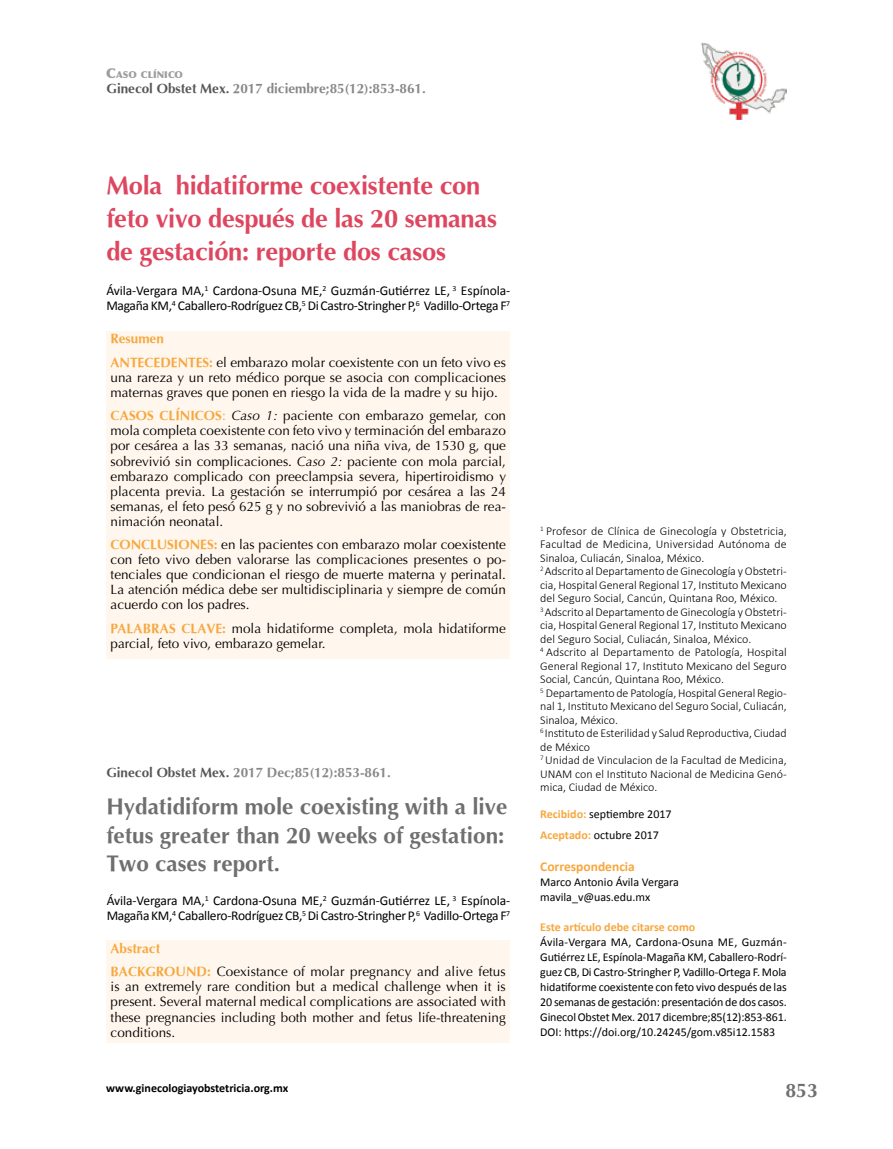
<style>
.page{position:relative;width:893px;height:1149px;background:#fff}
.page>*{position:absolute;margin:0;border:0;box-sizing:border-box;transform-origin:0 0}
.t1{font:700 25.5px/33px "Optima";letter-spacing:-.01em;color:#de465f}
.t2{font:700 22.5px/28.5px "Optima";color:#706f6f}
.t3{font:700 19.5px "Optima";color:#706f6f}
.t4{font:13.5px/15px "Optima";color:#000}
.t5{font:13.5px/15px "Calibri";letter-spacing:-.02em;color:#000}
.t6{font:700 13.5px "Optima";color:#878787}
.t7{font:700 13.5px "Calibri";color:#f7a73e}
.t8{font:300 12px/13.5px "Calibri";color:#000}
.t9{font:12px/15px "Calibri";color:#000}
.t10{font:700 12px "Calibri";color:#000}
.t11{font:700 12px "Calibri";color:#f7a73e}
.t12{font:900 9.45px "Optima";color:#9d9d9c}
.s1{font-size:13.5px}
.s2{color:#575756}
.s3{font-weight:700;color:#f7a73e}
.s4{color:#f7a73e}
.s5{font-style:italic}
</style>
<div class="page">
<img style="left:702px;top:43px;width:85px;height:76px">
<div style="left:106px;top:331px;width:404px;height:327px;background:#fff7ee"></div>
<div style="left:106px;top:940px;width:404px;height:102px;background:#fff7ee"></div>
<p class="t12" style="left:106px;top:69px;width:78px"><span class="s1">C</span>ASO CLÍNICO</p>
<p class="t6" style="left:107px;top:81px;width:321px"><span class="s2">Ginecol Obstet Mex.</span> 2017 diciembre;85(12):853-861.</p>
<h1 class="t1" style="left:106px;top:169px;width:392px">Mola hidatiforme coexistente con feto vivo después de las 20 semanas de gestación: reporte dos casos</h1>
<p class="t5" style="left:106px;top:283px;width:405px">Ávila-Vergara MA,<sup>1</sup> Cardona-Osuna ME,<sup>2</sup> Guzmán-Gutiérrez LE, <sup>3</sup> Espínola-<br>Magaña KM,<sup>4</sup> Caballero-Rodríguez CB,<sup>5</sup> Di Castro-Stringher P,<sup>6</sup> Vadillo-Ortega F<sup>7</sup></p>
<p class="t4" style="left:111px;top:327px;width:397px;line-height:23.5px"><span class="s3">Resumen<br>ANTECEDENTES:</span> el embarazo molar coexistente con un feto vivo es</p>
<p class="t4" style="left:111px;top:370px;width:397px">una rareza y un reto médico porque se asocia con complicaciones maternas graves que ponen en riesgo la vida de la madre y su hijo.</p>
<p class="t4" style="left:111px;top:408px;width:397px;text-align:justify"><span class="s3">CASOS CLÍNICOS</span><span class="s4">:</span> <span class="s5">Caso 1:</span> paciente con embarazo gemelar, con mola completa coexistente con feto vivo y terminación del embarazo por cesárea a las 33 semanas, nació una niña viva, de 1530 g, que sobrevivió sin complicaciones. <span class="s5">Caso 2:</span> paciente con mola parcial, embarazo complicado con preeclampsia severa, hipertiroidismo y placenta previa. La gestación se interrumpió por cesárea a las 24 semanas, el feto pesó 625 g y no sobrevivió a las maniobras de rea&shy;nimación neonatal.</p>
<p class="t4" style="left:111px;top:537px;width:397px;text-align:justify"><span class="s3">CONCLUSIONES:</span> en las pacientes con embarazo molar coexistente con feto vivo deben valorarse las complicaciones presentes o po&shy;tenciales que condicionan el riesgo de muerte materna y perinatal.<br>La atención médica debe ser multidisciplinaria y siempre de común acuerdo con los padres.</p>
<p class="t4" style="left:111px;top:620px;width:397px"><span class="s3">PALABRAS CLAVE:</span> mola hidatiforme completa, mola hidatiforme parcial, feto vivo, embarazo gemelar.</p>
<p class="t6" style="left:106px;top:764px;width:286px"><span class="s2">Ginecol Obstet Mex.</span> 2017 Dec;85(12):853-861.</p>
<h2 class="t2" style="left:106px;top:792px;width:402px">Hydatidiform mole coexisting with a live fetus greater than 20 weeks of gestation:<br>Two cases report.</h2>
<p class="t5" style="left:107px;top:892px;width:405px">Ávila-Vergara MA,<sup>1</sup> Cardona-Osuna ME,<sup>2</sup> Guzmán-Gutiérrez LE, <sup>3</sup> Espínola-<br>Magaña KM,<sup>4</sup> Caballero-Rodríguez CB,<sup>5</sup> Di Castro-Stringher P,<sup>6</sup> Vadillo-Ortega F<sup>7</sup></p>
<p class="t4" style="left:111px;top:936px;width:397px;line-height:23.5px"><span class="s3">Abstract<br>BACKGROUND:</span> Coexistance of molar pregnancy and alive fetus</p>
<p class="t4" style="left:111px;top:979px;width:397px;text-align:justify">is an extremely rare condition but a medical challenge when it is present. Several maternal medical complications are associated with these pregnancies including both mother and fetus life-threatening conditions.</p>
<p class="t10" style="left:106px;top:1079px;width:184px">www.ginecologiayobstetricia.org.mx</p>
<p class="t8" style="left:540px;top:523px;width:248px"><sup>1</sup> Profesor de Clínica de Ginecología y Obstetricia, Facultad de Medicina, Universidad Autónoma de Sinaloa, Culiacán, Sinaloa, México.<br><sup>2</sup> Adscrito al Departamento de Ginecología y Obstetri&shy;cia, Hospital General Regional 17, Instituto Mexicano del Seguro Social, Cancún, Quintana Roo, México.<br><sup>3</sup> Adscrito al Departamento de Ginecología y Obstetri&shy;cia, Hospital General Regional 17, Instituto Mexicano del Seguro Social, Culiacán, Sinaloa, México.<br><sup>4</sup> Adscrito al Departamento de Patología, Hospital General Regional 17, Instituto Mexicano del Seguro Social, Cancún, Quintana Roo, México.<br><sup>5</sup> Departamento de Patología, Hospital General Regio&shy;nal 1, Instituto Mexicano del Seguro Social, Culiacán, Sinaloa, México.<br><sup>6</sup> Instituto de Esterilidad y Salud Reproductiva, Ciudad de México<br><sup>7</sup> Unidad de Vinculacion de la Facultad de Medicina, UNAM con el Instituto Nacional de Medicina Genó&shy;mica, Ciudad de México.</p>
<p class="t9" style="left:540px;top:803px;width:133px;line-height:21px"><span class="s3">Recibido:</span> septiembre 2017<br><span class="s3">Aceptado:</span> octubre 2017</p>
<p class="t7" style="left:540px;top:857px;width:96px">Correspondencia</p>
<p class="t9" style="left:540px;top:874px;width:140px">Marco Antonio Ávila Vergara mavila_v@uas.edu.mx</p>
<p class="t11" style="left:540px;top:919px;width:156px">Este artículo debe citarse como</p>
<p class="t9" style="left:540px;top:934px;width:248px;text-align:justify">Ávila-Vergara MA, Cardona-Osuna ME, Guzmán-Gutiérrez LE, Espínola-Magaña KM, Caballero-Rodrí&shy;guez CB, Di Castro-Stringher P, Vadillo-Ortega F. Mola hidatiforme coexistente con feto vivo después de las 20 semanas de gestación: presentación de dos casos.<br>Ginecol Obstet Mex. 2017 dicembre;85(12):853-861.<br>DOI: https://doi.org/10.24245/gom.v85i12.1583</p>
<h3 class="t3" style="left:785px;top:1079px;width:34px">853</h3>
</div>
